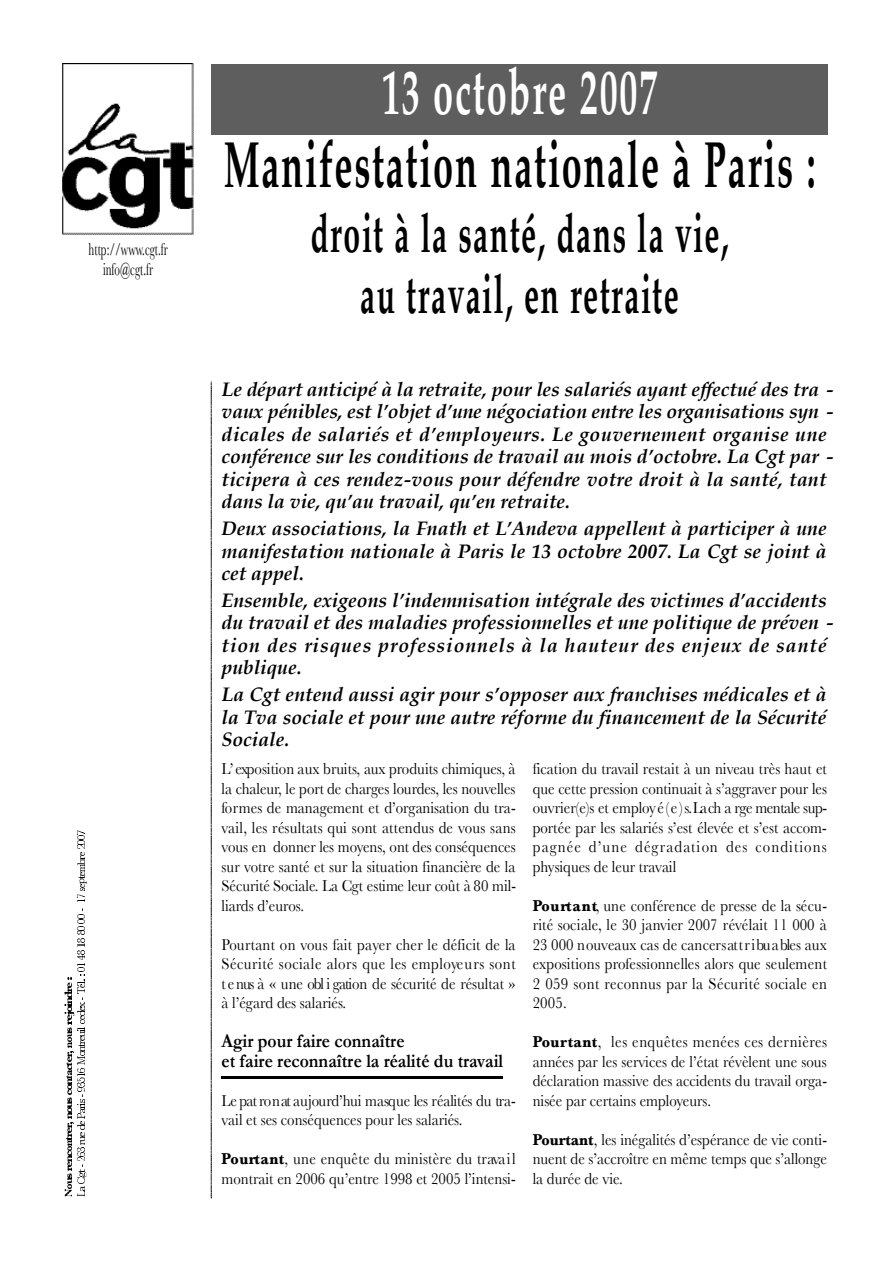
<style>
.page{position:relative;width:893px;height:1263px;background:#fff}
.page>*{position:absolute;margin:0;border:0;box-sizing:border-box;transform-origin:0 0}
.t1{font:700 64.8px "Palatino";letter-spacing:.05em;color:#000;scale:.56 1}
.t2{font:700 64.8px "Palatino";letter-spacing:.05em;color:#fff;scale:.56 1}
.t3{font:700 54px/60.9px "Palatino";letter-spacing:.05em;color:#000;text-align:center;scale:.56 1}
.t4{font:italic 700 19.5px/22.5px "Palatino";color:#000}
.t5{font:700 19.5px/19.5px "Garamond";color:#000;scale:.9 1}
.t6{font:18px/20.9px "Baskerville";color:#000;text-align:center;scale:.61 1}
.t7{font:16.5px/19.5px "Baskerville";color:#000;text-align:justify;scale:.9 1}
.s1{font-weight:700}
</style>
<div class="page">
<img style="left:62px;top:63px;width:132px;height:171px">
<hr style="left:221px;top:1076px;width:282px;height:3px;background:#000">
<svg style="left:64px;top:908px;width:23px;height:288px"></svg>
<svg style="left:76px;top:831px;width:11px;height:71px"></svg>
<svg style="left:211px;top:382px;width:1px;height:816px"></svg>
<div style="left:211px;top:65px;width:616px;height:70px;background:#5e5e5e"></div>
<p class="t6" style="left:89px;top:238px;width:132px">http://www.cgt.fr info@cgt.fr</p>
<h1 class="t2" style="left:382px;top:61px;width:493px">13 octobre 2007</h1>
<h1 class="t1" style="left:224px;top:134px;width:1058px">Manifestation nationale à Paris :</h1>
<h2 class="t3" style="left:310px;top:207px;width:748px">droit à la santé, dans la vie, au travail, en retraite</h2>
<p class="t4" style="left:221px;top:379px;width:614px">Le départ anticipé à la retraite, pour les salariés ayant effectué des tra - vaux pénibles, est l’objet d’une négociation entre les organisations syn - dicales de salariés et d’employeurs. Le gouvernement organise une conférence sur les conditions de travail au mois d’octobre. La Cgt par - ticipera à ces rendez-vous pour défendre votre droit à la santé, tant dans la vie, qu’au travail, qu’en retraite.</p>
<p class="t4" style="left:221px;top:518px;width:606px;text-align:justify">Deux associations, la Fnath et L’Andeva appellent à participer à une manifestation nationale à Paris le 13 octobre 2007. La Cgt se joint à cet appel.</p>
<p class="t4" style="left:221px;top:590px;width:614px">Ensemble, exigeons l’indemnisation intégrale des victimes d’accidents du travail et des maladies professionnelles et une politique de préven - tion des risques professionnels à la hauteur des enjeux de santé publique.</p>
<p class="t4" style="left:221px;top:684px;width:606px;text-align:justify">La Cgt entend aussi agir pour s’opposer aux franchises médicales et à la Tva sociale et pour une autre réforme du financement de la Sécurité Sociale.</p>
<p class="t7" style="left:221px;top:759px;width:329px">L’ exposition aux bruits, aux produits ch im iq u e s, à la ch a le u r, le port de ch a rges lourd e s, les nouve lle s fo rmes de management et d’orga n isation du tra&shy;vail, les résultats qui sont attendus de vous sans vous en donner les moye n s, ont des conséquences sur votre santé et sur la situation financière de la Sécurité Sociale. La Cgt estime leur coût à 80 mil&shy;liards d’euros.</p>
<p class="t7" style="left:221px;top:935px;width:328px">Pourtant on vous fait payer cher le déficit de la Sécurité sociale alors que les employe u rs sont t e nus à « une obl i gation de sécurité de résultat » à l’égard des salariés.</p>
<p class="t5" style="left:221px;top:1032px;width:314px">Agir pour faire connaître<br>et faire reconnaître la réalité du travail</p>
<p class="t7" style="left:221px;top:1091px;width:328px">Le pat ro n at aujourd’hui masque les réalités du tra&shy;vail et ses conséquences pour les salariés.</p>
<p class="t7" style="left:221px;top:1149px;width:328px"><span class="s1">Po u rt a n t</span>, une enquête du ministère du trava i l montrait en 2006 qu’entre 1998 et 2005 l’intensi-</p>
<p class="t7" style="left:532px;top:759px;width:328px">fication du travail restait à un niveau très haut et que cette pression continuait à s’aggraver pour les ouvrier(e)s et employ é ( e ) s.La ch a rge mentale sup&shy;portée par les salariés s’est élevée et s’est accom&shy;pagnée d’une dégr a d ation des conditions physiques de leur travail</p>
<p class="t7" style="left:532px;top:896px;width:328px"><span class="s1">Po u rt a n t</span>, une conférence de presse de la sécu&shy;rité sociale, le 30 janvier 2007 révélait 11 000 à 23 000 nouveaux cas de cancers at t r i bu a bles aux expositions professionnelles alors que seulement 2 059 sont re c o n nus par la Sécurité sociale en 2 0 0 5 .</p>
<p class="t7" style="left:532px;top:1032px;width:328px"><span class="s1">Po u rt a n t</span>, les enquêtes menées ces dern iè re s années par les services de l’état révèlent une sous déclaration massive des accidents du travail orga&shy;nisée par certains employeurs.</p>
<p class="t7" style="left:532px;top:1130px;width:328px"><span class="s1">Pourtant</span>, les inégalités d’espérance de vie conti&shy;nuent de s’accroître en même temps que s’allonge la durée de vie.</p>
</div>
